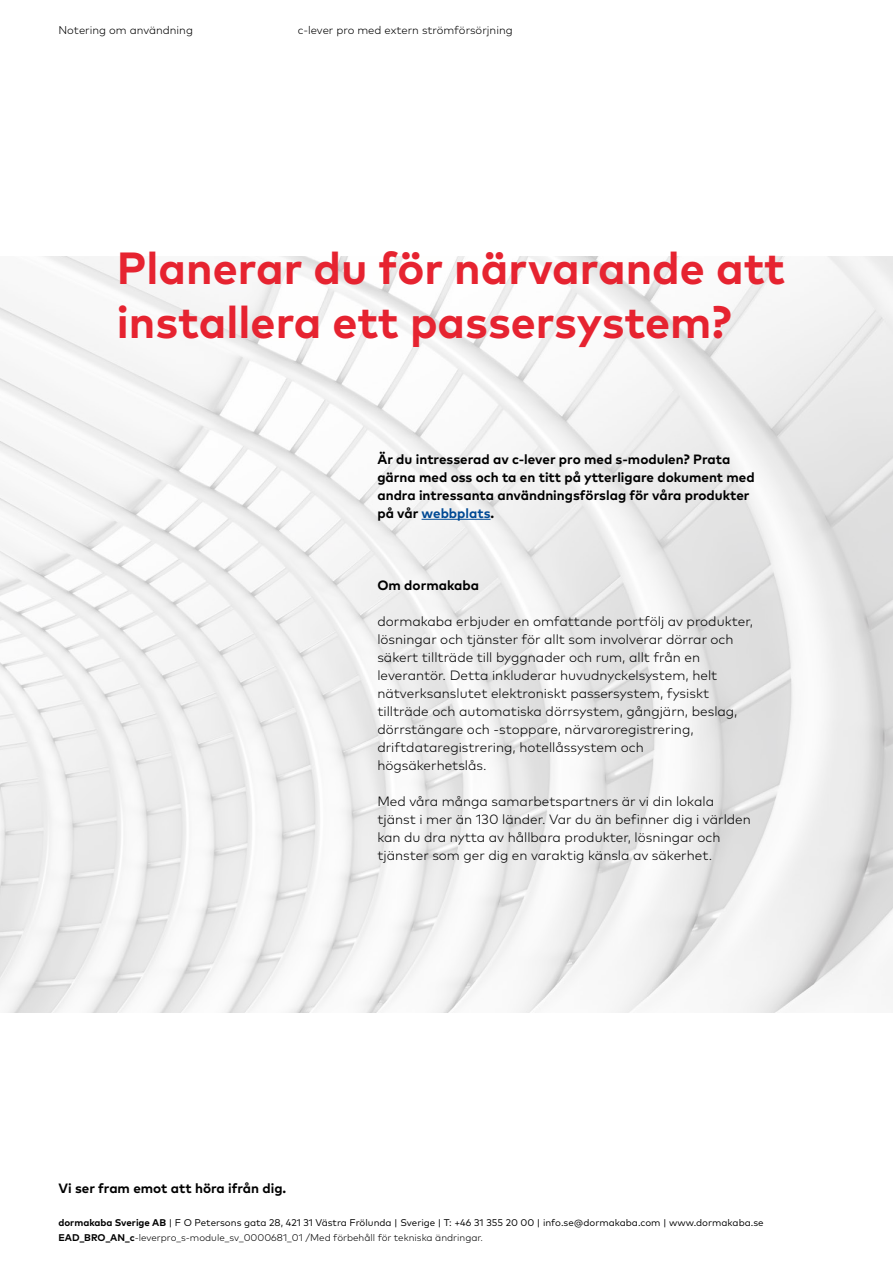
<style>
.page{position:relative;width:893px;height:1263px;background:#fff}
.page>*{position:absolute;margin:0;border:0;box-sizing:border-box;transform-origin:0 0}
.t1{font:700 45px/54px "Mark Pro";color:#e62330}
.t2{font:300 13.5px/18px "Mark Pro";color:#000}
.t3{font:700 13.5px/18px "Mark Pro";color:#000}
.t4{font:300 11.25px "Mark Pro";color:#000}
.t5{font:9.75px/15px "Mark Pro";color:#000}
.s1{color:#004994}
.s2{font-weight:700}
.s3{font-weight:300}
</style>
<div class="page">
<img style="left:0;top:256px;width:893px;height:756px">
<hr style="left:422px;top:519px;width:69px;height:1px;background:#004994">
<p class="t4" style="left:58px;top:21px;width:136px">Notering om användning</p>
<p class="t4" style="left:298px;top:21px;width:217px">c-lever pro med extern strömförsörjning</p>
<h1 class="t1" style="left:117px;top:237px;width:670px">Planerar du för närvarande att installera ett passersystem?</h1>
<p class="t3" style="left:377px;top:449px;width:379px">Är du intresserad av c-lever pro med s-modulen? Prata gärna med oss och ta en titt på ytterligare dokument med andra intressanta användningsförslag för våra produkter på vår <span class="s1">webbplats</span>.</p>
<p class="t3" style="left:377px;top:575px;width:103px">Om dormakaba</p>
<p class="t2" style="left:377px;top:611px;width:377px">dormakaba erbjuder en omfattande portfölj av produkter, lösningar och tjänster för allt som involverar dörrar och säkert tillträde till byggnader och rum, allt från en leverantör. Detta inkluderar huvudnyckelsystem, helt nätverksanslutet elektroniskt passersystem, fysiskt tillträde och automatiska dörrsystem, gångjärn, beslag, dörrstängare och -stoppare, närvaroregistrering, driftdataregistrering, hotellåssystem och högsäkerhetslås.</p>
<p class="t2" style="left:377px;top:791px;width:375px">Med våra många samarbetspartners är vi din lokala tjänst i mer än 130 länder. Var du än befinner dig i världen kan du dra nytta av hållbara produkter, lösningar och tjänster som ger dig en varaktig känsla av säkerhet.</p>
<p class="t3" style="left:58px;top:1178px;width:229px">Vi ser fram emot att höra ifrån dig.</p>
<p class="t5" style="left:58px;top:1214px;width:707px"><span class="s2">dormakaba Sverige AB</span> | F O Petersons gata 28, 421 31 Västra Frölunda | Sverige | T: +46 31 355 20 00 | info.se@dormakaba.com | www.dormakaba.se<br><span class="s2">EAD_BRO_AN_c</span><span class="s3">-leverpro_s-module_sv_0000681_01 /Med förbehåll för tekniska ändringar.</span></p>
</div>
